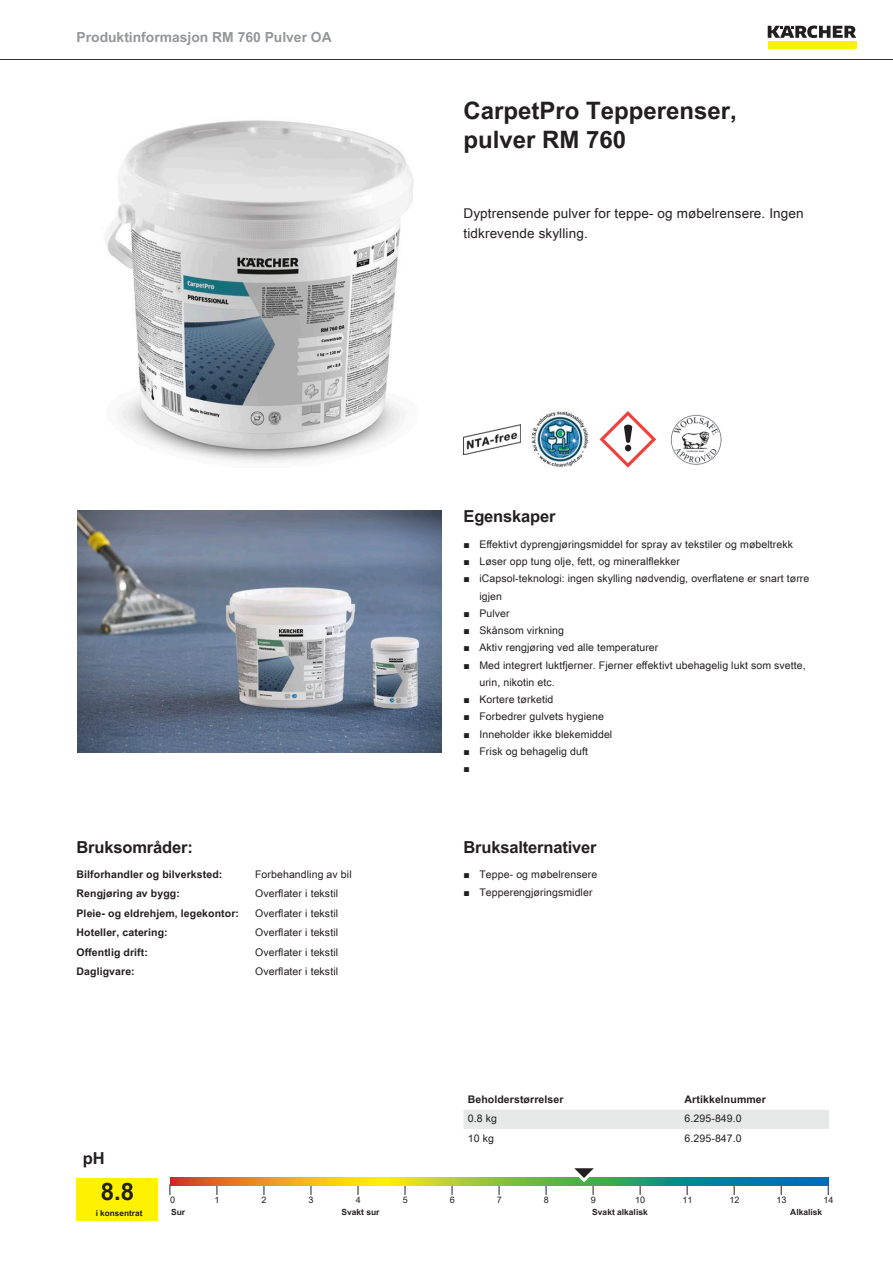
<style>
.page{position:relative;width:893px;height:1263px;background:#fff}
.page>*{position:absolute;margin:0;border:0;box-sizing:border-box;transform-origin:0 0}
.t1{font:700 24px/28.8px "Arial Unicode MS";color:#231f20}
.t2{font:700 16.5px "Arial Unicode MS";letter-spacing:-.01em;color:#231f20}
.t3{font:700 13.8px "Arial Unicode MS";color:#949698}
.t4{font:13.5px/19.5px "Arial Unicode MS";letter-spacing:.01em;color:#231f20}
.t5{font:10.5px/17.2px "Arial Unicode MS";letter-spacing:.01em;color:#231f20}
.t6{font:700 10.5px "Arial Unicode MS";letter-spacing:.01em;color:#231f20}
.t7{font:10.5px "Arial";color:#231f20}
.t8{font:9px "Arial Unicode MS";color:#231f20}
.t9{font:700 8.4px "Arial Unicode MS";color:#231f20}
.t10{font:700 8.25px "Arial Unicode MS";color:#231f20}
.s1{font-family:"Arial"}
</style>
<div class="page">
<hr style="left:0;top:59px;width:893px;height:1px;background:#231f20">
<div style="left:768px;top:42px;width:88px;height:7px;background:#fff200"></div>
<svg style="left:768px;top:26px;width:88px;height:12px"></svg>
<img style="left:105px;top:120px;width:308px;height:343px">
<img style="left:463px;top:424px;width:57px;height:30px">
<img style="left:531px;top:411px;width:57px;height:56px">
<svg style="left:600px;top:411px;width:56px;height:57px"></svg>
<img style="left:670px;top:414px;width:52px;height:51px">
<img style="left:78px;top:510px;width:363px;height:243px">
<div style="left:77px;top:1178px;width:81px;height:42px;background:#fff200"></div>
<svg style="left:170px;top:1178px;width:658px;height:8px;background:#86a14c"></svg>
<svg style="left:566px;top:1168px;width:39px;height:27px"></svg>
<div style="left:463px;top:1110px;width:366px;height:19px;background:#e7e8e8"></div>
<h3 class="t3" style="left:77px;top:27px;width:257px">Produktinformasjon RM 760 Pulver OA</h3>
<h2 class="t2" style="left:77px;top:835px;width:118px">Bruksområder:</h2>
<p class="t6" style="left:77px;top:866px;width:147px">Bilforhandler og bilverksted:</p>
<p class="t5" style="left:255px;top:865px;width:98px">Forbehandling av bil</p>
<p class="t6" style="left:77px;top:886px;width:105px">Rengjøring av bygg:</p>
<p class="t5" style="left:255px;top:885px;width:84px">Overflater i tekstil</p>
<p class="t6" style="left:77px;top:905px;width:164px">Pleie- og eldrehjem, legekontor:</p>
<p class="t5" style="left:255px;top:904px;width:84px">Overflater i tekstil</p>
<p class="t6" style="left:77px;top:925px;width:93px">Hoteller, catering:</p>
<p class="t5" style="left:255px;top:924px;width:84px">Overflater i tekstil</p>
<p class="t6" style="left:77px;top:944px;width:73px">Offentlig drift:</p>
<p class="t5" style="left:255px;top:943px;width:84px">Overflater i tekstil</p>
<p class="t6" style="left:77px;top:964px;width:60px">Dagligvare:</p>
<p class="t5" style="left:255px;top:962px;width:84px">Overflater i tekstil</p>
<h1 class="t1" style="left:463px;top:97px;width:275px">CarpetPro Tepperenser, pulver RM 760</h1>
<p class="t4" style="left:463px;top:203px;width:342px">Dyptrensende pulver for teppe- og møbelrensere. Ingen tidkrevende skylling.</p>
<h2 class="t2" style="left:463px;top:504px;width:94px">Egenskaper</h2>
<p class="t5" style="left:463px;top:535px;width:331px"><span class="s1">■</span> Effektivt dyprengjøringsmiddel for spray av tekstiler og møbeltrekk</p>
<p class="t5" style="left:463px;top:553px;width:218px"><span class="s1">■</span> Løser opp tung olje, fett, og mineralflekker</p>
<p class="t5" style="left:479px;top:570px;width:331px;text-indent:-16px"><span class="s1">■</span> iCapsol-teknologi: ingen skylling nødvendig, overflatene er snart tørre igjen</p>
<p class="t5" style="left:463px;top:604px;width:48px"><span class="s1">■</span> Pulver</p>
<p class="t5" style="left:463px;top:622px;width:102px"><span class="s1">■</span> Skånsom virkning</p>
<p class="t5" style="left:463px;top:639px;width:196px"><span class="s1">■</span> Aktiv rengjøring ved alle temperaturer</p>
<p class="t5" style="left:479px;top:656px;width:328px;text-indent:-16px"><span class="s1">■</span> Med integrert luktfjerner. Fjerner effektivt ubehagelig lukt som svette, urin, nikotin etc.</p>
<p class="t5" style="left:463px;top:691px;width:91px"><span class="s1">■</span> Kortere tørketid</p>
<p class="t5" style="left:463px;top:708px;width:142px"><span class="s1">■</span> Forbedrer gulvets hygiene</p>
<p class="t5" style="left:463px;top:725px;width:150px"><span class="s1">■</span> Inneholder ikke blekemiddel</p>
<p class="t5" style="left:463px;top:742px;width:126px"><span class="s1">■</span> Frisk og behagelig duft</p>
<p class="t7" style="left:463px;top:761px;width:8px">■</p>
<h2 class="t2" style="left:463px;top:835px;width:135px">Bruksalternativer</h2>
<p class="t5" style="left:463px;top:866px;width:135px"><span class="s1">■</span> Teppe- og møbelrensere</p>
<p class="t5" style="left:463px;top:883px;width:131px"><span class="s1">■</span> Tepperengjøringsmidler</p>
<p class="t6" style="left:468px;top:1092px;width:97px">Beholderstørrelser</p>
<p class="t6" style="left:685px;top:1092px;width:83px">Artikkelnummer</p>
<p class="t5" style="left:468px;top:1110px;width:31px">0.8 kg</p>
<p class="t5" style="left:685px;top:1110px;width:59px">6.295-849.0</p>
<p class="t5" style="left:468px;top:1129px;width:28px">10 kg</p>
<p class="t5" style="left:685px;top:1129px;width:59px">6.295-847.0</p>
<h2 class="t2" style="left:83px;top:1146px;width:23px">pH</h2>
<h1 class="t1" style="left:101px;top:1178px;width:35px">8.8</h1>
<p class="t8" style="left:170px;top:1193px;width:7px">0</p>
<p class="t8" style="left:215px;top:1193px;width:7px">1</p>
<p class="t8" style="left:262px;top:1193px;width:7px">2</p>
<p class="t8" style="left:309px;top:1193px;width:7px">3</p>
<p class="t8" style="left:356px;top:1193px;width:7px">4</p>
<p class="t8" style="left:403px;top:1193px;width:7px">5</p>
<p class="t8" style="left:450px;top:1193px;width:7px">6</p>
<p class="t8" style="left:497px;top:1193px;width:7px">7</p>
<p class="t8" style="left:544px;top:1193px;width:7px">8</p>
<p class="t8" style="left:591px;top:1193px;width:7px">9</p>
<p class="t8" style="left:635px;top:1193px;width:12px">10</p>
<p class="t8" style="left:682px;top:1193px;width:12px">11</p>
<p class="t8" style="left:729px;top:1193px;width:12px">12</p>
<p class="t8" style="left:776px;top:1193px;width:12px">13</p>
<p class="t8" style="left:823px;top:1193px;width:12px">14</p>
<p class="t10" style="left:96px;top:1207px;width:48px">i konsentrat</p>
<p class="t9" style="left:171px;top:1206px;width:16px">Sur</p>
<p class="t9" style="left:341px;top:1206px;width:40px">Svakt sur</p>
<p class="t9" style="left:592px;top:1206px;width:57px">Svakt alkalisk</p>
<p class="t9" style="left:790px;top:1206px;width:33px">Alkalisk</p>
</div>
